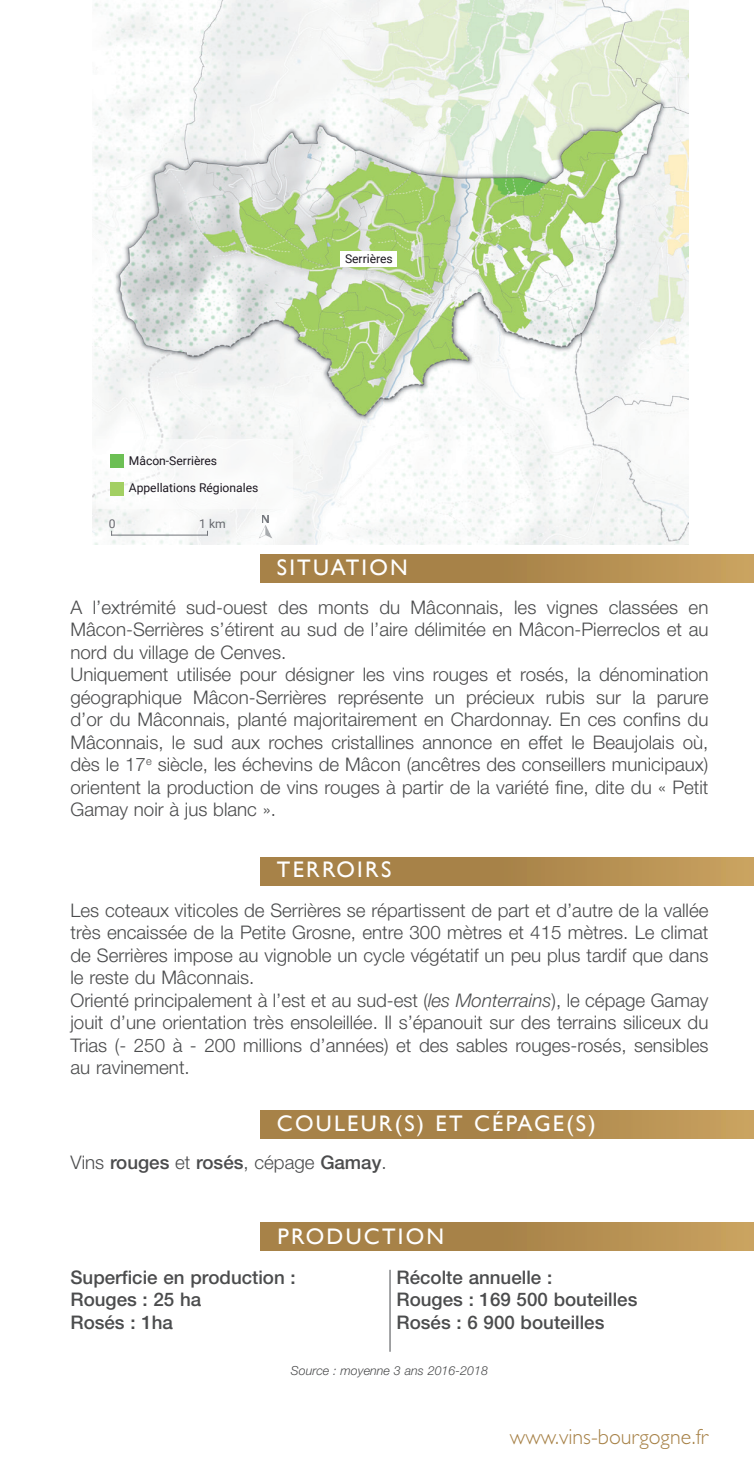
<style>
.page{position:relative;width:754px;height:1463px;background:#fff}
.page>*{position:absolute;margin:0;border:0;box-sizing:border-box;transform-origin:0 0}
.t1{font:22.5px "Gill Sans";letter-spacing:.1em;color:#fff}
.t2{font:300 22px "Gill Sans";color:#a78248}
.t3{font:300 18.75px/22.5px "Helvetica Neue";color:#4b4c4d}
.t4{font:500 18.75px/22.5px "Helvetica Neue";color:#4b4c4d}
.t5{font:italic 300 12.5px "Helvetica Neue";color:#4b4c4d}
.t6{font:12px "Roboto";color:#1b161f}
.t7{font:12px "Roboto";color:#67696f}
.t8{font:12px "Helvetica";color:#72757b}
.s1{font-style:italic}
.s2{font-weight:300}
</style>
<div class="page">
<img style="left:93px;top:0;width:595px;height:545px">
<hr style="left:112px;top:535px;width:95px;height:1px;background:#72757b">
<img style="left:256px;top:522px;width:19px;height:19px">
<div style="left:96px;top:439px;width:197px;height:69px;background:#fff"></div>
<div style="left:110px;top:455px;width:13px;height:13px;background:#6cbf54"></div>
<div style="left:110px;top:482px;width:13px;height:13px;background:#a2cf62"></div>
<div style="left:341px;top:251px;width:56px;height:15px;background:#fff"></div>
<div style="left:260px;top:554px;width:494px;height:29px;background:linear-gradient(to right,#9e7a42,#c29b5b)"></div>
<div style="left:260px;top:857px;width:494px;height:28px;background:linear-gradient(to right,#9e7a42,#c29b5b)"></div>
<div style="left:260px;top:1110px;width:494px;height:29px;background:linear-gradient(to right,#9e7a42,#c29b5b)"></div>
<div style="left:260px;top:1222px;width:494px;height:29px;background:linear-gradient(to right,#9e7a42,#c29b5b)"></div>
<hr style="left:389px;top:1270px;width:2px;height:82px;background:#6c6d70">
<p class="t6" style="left:345px;top:250px;width:49px">Serrières</p>
<p class="t6" style="left:129px;top:452px;width:90px">Mâcon-Serrières</p>
<p class="t6" style="left:129px;top:479px;width:131px">Appellations Régionales</p>
<p class="t7" style="left:109px;top:515px;width:8px">0</p>
<p class="t7" style="left:199px;top:515px;width:28px">1 km</p>
<p class="t8" style="left:261px;top:510px;width:10px">N</p>
<p class="t1" style="left:277px;top:554px;width:132px">SITUATION</p>
<p class="t3" style="left:70px;top:595px;width:639px">A l’extrémité sud-ouest des monts du Mâconnais, les vignes classées en Mâcon-Serrières s’étirent au sud de l’aire délimitée en Mâcon-Pierreclos et au nord du village de Cenves.<br>Uniquement utilisée pour désigner les vins rouges et rosés, la dénomination géographique Mâcon-Serrières représente un précieux rubis sur la parure d’or du Mâconnais, planté majoritairement en Chardonnay. En ces confins du Mâconnais, le sud aux roches cristallines annonce en effet le Beaujolais où, dès le 17<sup>e</sup> siècle, les échevins de Mâcon (ancêtres des conseillers municipaux) orientent la production de vins rouges à partir de la variété fine, dite du « Petit Gamay noir à jus blanc ».</p>
<p class="t1" style="left:277px;top:856px;width:116px">TERROIRS</p>
<p class="t3" style="left:70px;top:898px;width:639px">Les coteaux viticoles de Serrières se répartissent de part et d’autre de la vallée très encaissée de la Petite Grosne, entre 300 mètres et 415 mètres. Le climat de Serrières impose au vignoble un cycle végétatif un peu plus tardif que dans le reste du Mâconnais.<br>Orienté principalement à l’est et au sud-est (<span class="s1">les Monterrains</span>), le cépage Gamay jouit d’une orientation très ensoleillée. Il s’épanouit sur des terrains siliceux du Trias (- 250 à - 200 millions d’années) et des sables rouges-rosés, sensibles au ravinement.</p>
<p class="t1" style="left:277px;top:1110px;width:320px">COULEUR(S) ET CÉPAGE(S)</p>
<p class="t4" style="left:70px;top:1151px;width:318px"><span class="s2">Vins</span> rouges <span class="s2">et</span> rosés<span class="s2">, cépage</span> Gamay<span class="s2">.</span></p>
<p class="t1" style="left:277px;top:1223px;width:168px">PRODUCTION</p>
<p class="t4" style="left:70px;top:1265px;width:227px">Superficie en production :<br>Rouges : 25 ha<br>Rosés : 1ha</p>
<p class="t4" style="left:396px;top:1265px;width:242px">Récolte annuelle :<br>Rouges : 169 500 bouteilles<br>Rosés : 6 900 bouteilles</p>
<p class="t5" style="left:291px;top:1363px;width:198px">Source : moyenne 3 ans 2016-2018</p>
<p class="t2" style="left:510px;top:1425px;width:200px">www.vins-bourgogne.fr</p>
</div>
